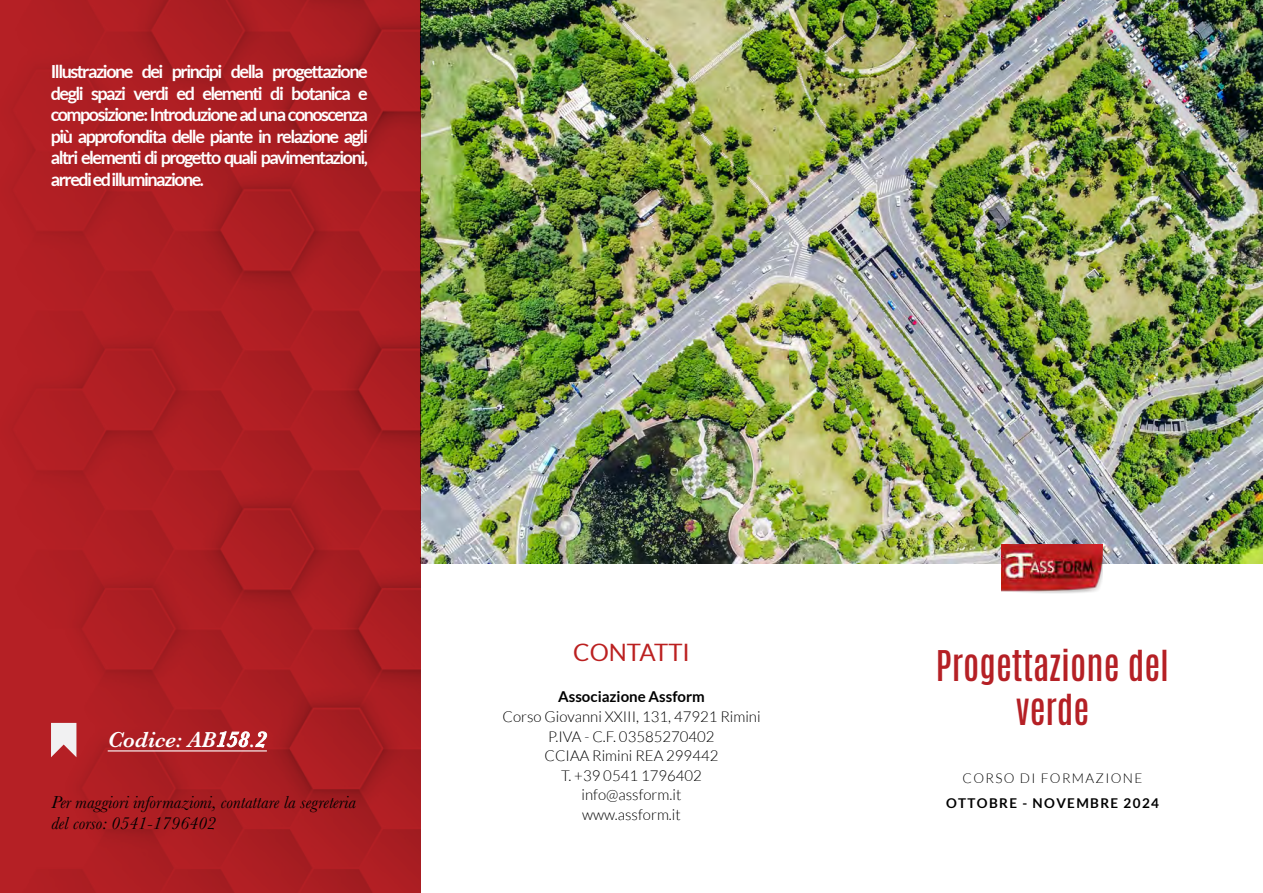
<style>
.page{position:relative;width:1263px;height:893px;background:#fff}
.page>*{position:absolute;margin:0;border:0;box-sizing:border-box;transform-origin:0 0}
.t1{font:500 36px/43.2px "Antonio";color:#b52025;text-align:center}
.t2{font:24px "Lato";color:#bb2020}
.t3{font:italic 600 22.5px "Baskerville MT Std";color:#fff}
.t4{font:700 18px/21.6px "Lato";letter-spacing:-.085em;color:#fff;text-align:justify}
.t5{font:italic 18px/21.6px "Baskerville MT Std";color:#000}
.t6{font:300 15px/19.5px "Lato";color:#000;text-align:center}
.t7{font:700 15px "Lato";color:#000}
.t8{font:700 13.5px "Lato";letter-spacing:.1em;color:#000}
.t9{font:300 13.5px "Lato";letter-spacing:.1em;color:#000}
</style>
<div class="page">
<img style="left:421px;top:0;width:842px;height:563px">
<div style="left:0;top:0;width:421px;height:893px;background:#ad1e23"></div>
<img style="left:1001px;top:545px;width:102px;height:48px">
<hr style="left:108px;top:750px;width:159px;height:1px;background:#fff">
<svg style="left:51px;top:723px;width:25px;height:34px"></svg>
<p class="t4" style="left:51px;top:60px;width:319px">Illustrazione dei principi della progettazione degli spazi verdi ed elementi di botanica e composizione: Introduzione ad una conoscenza più approfondita delle piante in relazione agli altri elementi di progetto quali pavimentazioni, arredi ed illuminazione.</p>
<p class="t3" style="left:108px;top:726px;width:161px">Codice: AB158.2</p>
<p class="t5" style="left:51px;top:791px;width:306px">Per maggiori informazioni, contattare la segreteria del corso: 0541-1796402</p>
<h2 class="t2" style="left:573px;top:639px;width:118px">CONTATTI</h2>
<p class="t7" style="left:558px;top:688px;width:148px">Associazione Assform</p>
<p class="t6" style="left:502px;top:707px;width:260px">Corso Giovanni XXIII, 131, 47921 Rimini</p>
<p class="t6" style="left:544px;top:727px;width:175px">P.IVA - C.F. 03585270402<br>CCIAA Rimini REA 299442<br>T. +39 0541 1796402 info@assform.it www.assform.it</p>
<h1 class="t1" style="left:936px;top:645px;width:235px">Progettazione del verde</h1>
<p class="t9" style="left:962px;top:771px;width:181px">CORSO DI FORMAZIONE</p>
<p class="t8" style="left:946px;top:795px;width:214px">OTTOBRE - NOVEMBRE 2024</p>
</div>
